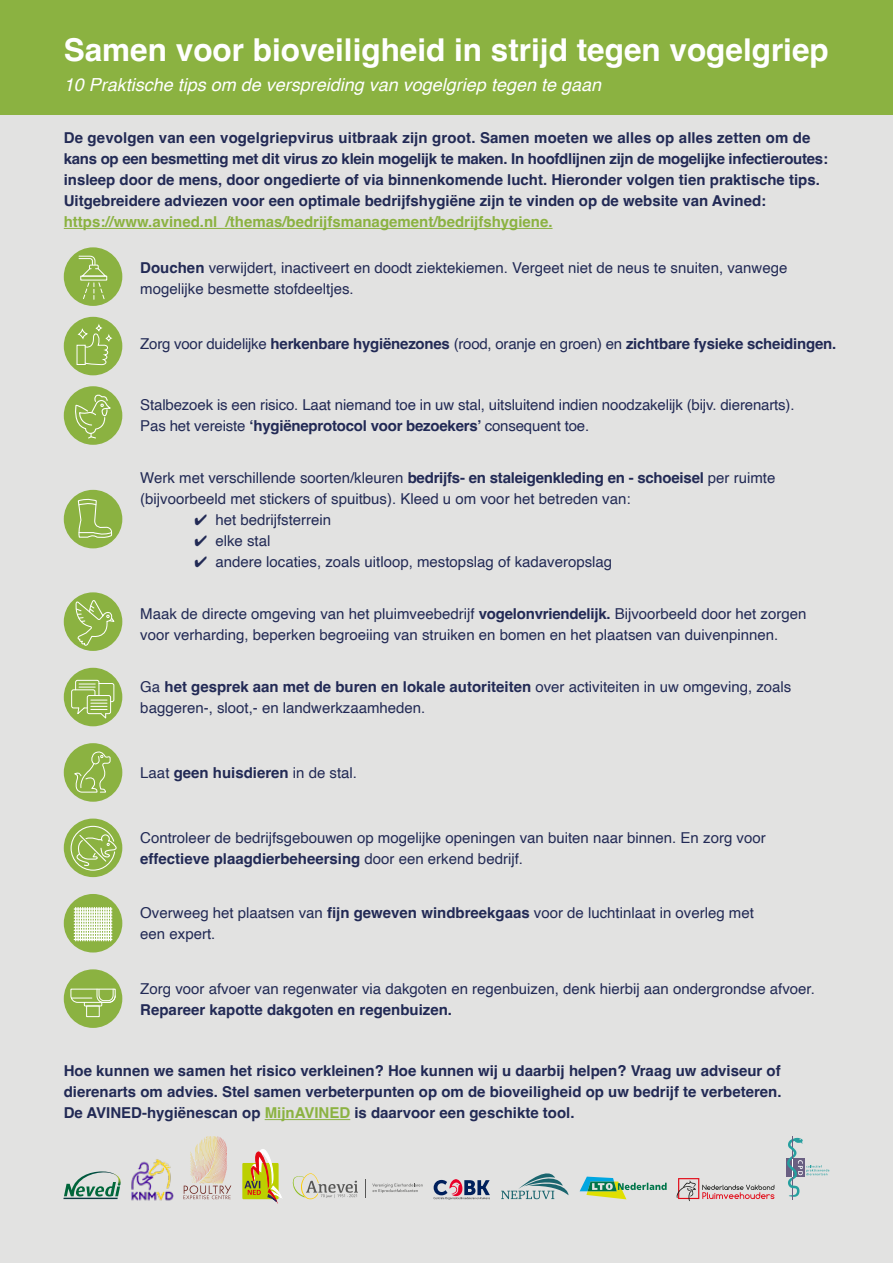
<style>
.page{position:relative;width:893px;height:1263px;background:#e2e2e1}
.page>*{position:absolute;margin:0;border:0;box-sizing:border-box;transform-origin:0 0}
.t1{font:700 31.5px "Helvetica";color:#fff}
.t2{font:italic 18px "Helvetica";color:#fff}
.t3{font:15px/21px "Helvetica";color:#222a55}
.t4{font:700 15px/21px "Helvetica";color:#222a55}
.t5{font:700 15px "Helvetica";color:#8bb241}
.s1{font-weight:700}
.s2{font-weight:400}
.s3{color:#8bb241}
</style>
<div class="page">
<div style="left:0;top:0;width:893px;height:115px;background:#8bb241"></div>
<hr style="left:64px;top:228px;width:488px;height:1px;background:#8bb241">
<hr style="left:265px;top:1119px;width:85px;height:1px;background:#8bb241">
<div style="left:64px;top:247px;width:58px;height:59px;background:#8bb241;border-radius:50%"></div>
<svg style="left:79px;top:256px;width:28px;height:44px"></svg>
<div style="left:64px;top:317px;width:58px;height:58px;background:#8bb241;border-radius:50%"></div>
<div style="left:77px;top:345px;width:9px;height:20px;border:1px solid #fff"></div>
<div style="left:78px;top:329px;width:9px;height:10px;border:1px solid #fff;border-radius:50%"></div>
<svg style="left:84px;top:320px;width:28px;height:46px"></svg>
<div style="left:64px;top:386px;width:58px;height:59px;background:#8bb241;border-radius:50%"></div>
<div style="left:64px;top:490px;width:58px;height:58px;background:#8bb241;border-radius:50%"></div>
<div style="left:64px;top:592px;width:58px;height:59px;background:#8bb241;border-radius:50%"></div>
<div style="left:64px;top:668px;width:58px;height:58px;background:#8bb241;border-radius:50%"></div>
<div style="left:64px;top:743px;width:58px;height:59px;background:#8bb241;border-radius:50%"></div>
<div style="left:64px;top:818px;width:58px;height:59px;background:#8bb241;border-radius:50%"></div>
<svg style="left:64px;top:894px;width:58px;height:58px;fill:#8bb241"></svg>
<div style="left:64px;top:969px;width:58px;height:59px;background:#8bb241;border-radius:50%"></div>
<svg style="left:372px;top:1183px;width:51px;height:10px"></svg>
<svg style="left:292px;top:1173px;width:66px;height:26px"></svg>
<div style="left:242px;top:1163px;width:37px;height:36px;background:#bccf00"></div>
<svg style="left:245px;top:1149px;width:36px;height:53px"></svg>
<svg style="left:434px;top:1179px;width:56px;height:21px"></svg>
<img style="left:131px;top:1159px;width:43px;height:42px">
<svg style="left:501px;top:1173px;width:67px;height:26px"></svg>
<hr style="left:63px;top:1198px;width:55px;height:1px;background:#0b3a3f">
<svg style="left:64px;top:1171px;width:57px;height:25px"></svg>
<svg style="left:183px;top:1136px;width:48px;height:63px"></svg>
<div style="left:786px;top:1158px;width:18px;height:19px;background:#6a5f82"></div>
<hr style="left:792px;top:1136px;width:1px;height:63px;background:#6a5f82">
<svg style="left:787px;top:1137px;width:42px;height:60px"></svg>
<svg style="left:677px;top:1178px;width:97px;height:23px"></svg>
<svg style="left:580px;top:1176px;width:87px;height:23px"></svg>
<svg style="left:77px;top:498px;width:36px;height:40px"></svg>
<svg style="left:72px;top:394px;width:39px;height:45px"></svg>
<svg style="left:74px;top:600px;width:41px;height:46px"></svg>
<svg style="left:71px;top:679px;width:44px;height:41px"></svg>
<svg style="left:74px;top:752px;width:37px;height:41px"></svg>
<svg style="left:70px;top:825px;width:47px;height:46px"></svg>
<hr style="left:75px;top:907px;width:1px;height:34px;background:#fff">
<hr style="left:77px;top:907px;width:2px;height:34px;background:#fff">
<hr style="left:80px;top:907px;width:1px;height:34px;background:#fff">
<hr style="left:82px;top:907px;width:1px;height:34px;background:#fff">
<hr style="left:84px;top:907px;width:2px;height:34px;background:#fff">
<hr style="left:87px;top:907px;width:1px;height:34px;background:#fff">
<hr style="left:89px;top:907px;width:1px;height:34px;background:#fff">
<hr style="left:91px;top:907px;width:2px;height:34px;background:#fff">
<hr style="left:94px;top:907px;width:1px;height:34px;background:#fff">
<hr style="left:96px;top:907px;width:1px;height:34px;background:#fff">
<hr style="left:98px;top:907px;width:2px;height:34px;background:#fff">
<hr style="left:101px;top:907px;width:1px;height:34px;background:#fff">
<hr style="left:103px;top:907px;width:1px;height:34px;background:#fff">
<hr style="left:105px;top:907px;width:2px;height:34px;background:#fff">
<hr style="left:108px;top:907px;width:1px;height:34px;background:#fff">
<hr style="left:110px;top:907px;width:1px;height:34px;background:#fff">
<hr style="left:74px;top:908px;width:38px;height:2px;background:#fff">
<hr style="left:74px;top:911px;width:38px;height:2px;background:#fff">
<hr style="left:74px;top:914px;width:38px;height:2px;background:#fff">
<hr style="left:74px;top:917px;width:38px;height:2px;background:#fff">
<hr style="left:74px;top:920px;width:38px;height:2px;background:#fff">
<hr style="left:74px;top:923px;width:38px;height:2px;background:#fff">
<hr style="left:74px;top:926px;width:38px;height:2px;background:#fff">
<hr style="left:74px;top:930px;width:38px;height:1px;background:#fff">
<hr style="left:74px;top:933px;width:38px;height:1px;background:#fff">
<hr style="left:74px;top:936px;width:38px;height:1px;background:#fff">
<hr style="left:74px;top:939px;width:38px;height:1px;background:#fff">
<div style="left:86px;top:1005px;width:14px;height:12px;border:1px solid #fff"></div>
<svg style="left:70px;top:988px;width:46px;height:19px"></svg>
<h1 class="t1" style="left:64px;top:31px;width:766px">Samen voor bioveiligheid in strijd tegen vogelgriep</h1>
<p class="t2" style="left:64px;top:71px;width:539px">10 Praktische tips om de verspreiding van vogelgriep tegen te gaan</p>
<p class="t4" style="left:64px;top:129px;width:766px">De gevolgen van een vogelgriepvirus uitbraak zijn groot. Samen moeten we alles op alles zetten om de kans op een besmetting met dit virus zo klein mogelijk te maken. In hoofdlijnen zijn de mogelijke infectieroutes: insleep door de mens, door ongedierte of via binnenkomende lucht. Hieronder volgen tien praktische tips.<br>Uitgebreidere adviezen voor een optimale bedrijfshygiëne zijn te vinden op de website van Avined:</p>
<p class="t5" style="left:64px;top:213px;width:490px">https://www.avined.nl /themas/bedrijfsmanagement/bedrijfshygiene.</p>
<p class="t3" style="left:140px;top:257px;width:648px"><span class="s1">Douchen</span> verwijdert, inactiveert en doodt ziektekiemen. Vergeet niet de neus te snuiten, vanwege mogelijke besmette stofdeeltjes.</p>
<p class="t4" style="left:140px;top:334px;width:697px"><span class="s2">Zorg voor duidelijke</span> herkenbare hygiënezones <span class="s2">(rood, oranje en groen) en</span> zichtbare fysieke scheidingen.</p>
<p class="t3" style="left:140px;top:394px;width:656px">Stalbezoek is een risico. Laat niemand toe in uw stal, uitsluitend indien noodzakelijk (bijv. dierenarts).<br>Pas het vereiste <span class="s1">‘hygiëneprotocol voor bezoekers’</span> consequent toe.</p>
<p class="t3" style="left:140px;top:467px;width:637px">Werk met verschillende soorten/kleuren <span class="s1">bedrijfs- en staleigenkleding en - schoeisel</span> per ruimte (bijvoorbeeld met stickers of spuitbus). Kleed u om voor het betreden van:</p>
<p class="t3" style="left:194px;top:509px;width:138px">✔ het bedrijfsterrein</p>
<p class="t3" style="left:194px;top:530px;width:78px">✔ elke stal</p>
<p class="t3" style="left:194px;top:551px;width:419px">✔ andere locaties, zoals uitloop, mestopslag of kadaveropslag</p>
<p class="t3" style="left:140px;top:604px;width:668px">Maak de directe omgeving van het pluimveebedrijf <span class="s1">vogelonvriendelijk.</span> Bijvoorbeeld door het zorgen voor verharding, beperken begroeiing van struiken en bomen en het plaatsen van duivenpinnen.</p>
<p class="t3" style="left:140px;top:677px;width:653px">Ga <span class="s1">het gesprek aan met de buren en lokale autoriteiten</span> over activiteiten in uw omgeving, zoals baggeren-, sloot,- en landwerkzaamheden.</p>
<p class="t4" style="left:140px;top:764px;width:218px"><span class="s2">Laat</span> geen huisdieren <span class="s2">in de stal.</span></p>
<p class="t3" style="left:140px;top:828px;width:627px">Controleer de bedrijfsgebouwen op mogelijke openingen van buiten naar binnen. En zorg voor <span class="s1">effectieve plaagdierbeheersing</span> door een erkend bedrijf.</p>
<p class="t3" style="left:140px;top:903px;width:615px">Overweeg het plaatsen van <span class="s1">fijn geweven windbreekgaas</span> voor de luchtinlaat in overleg met een expert.</p>
<p class="t3" style="left:140px;top:978px;width:676px">Zorg voor afvoer van regenwater via dakgoten en regenbuizen, denk hierbij aan ondergrondse afvoer.</p>
<p class="t4" style="left:140px;top:1001px;width:313px">Repareer kapotte dakgoten en regenbuizen.</p>
<p class="t4" style="left:64px;top:1062px;width:719px;text-align:justify">Hoe kunnen we samen het risico verkleinen? Hoe kunnen wij u daarbij helpen? Vraag uw adviseur of dierenarts om advies. Stel samen verbeterpunten op om de bioveiligheid op uw bedrijf te verbeteren.<br>De AVINED-hygiënescan op <span class="s3">MijnAVINED</span> is daarvoor een geschikte tool.</p>
</div>
